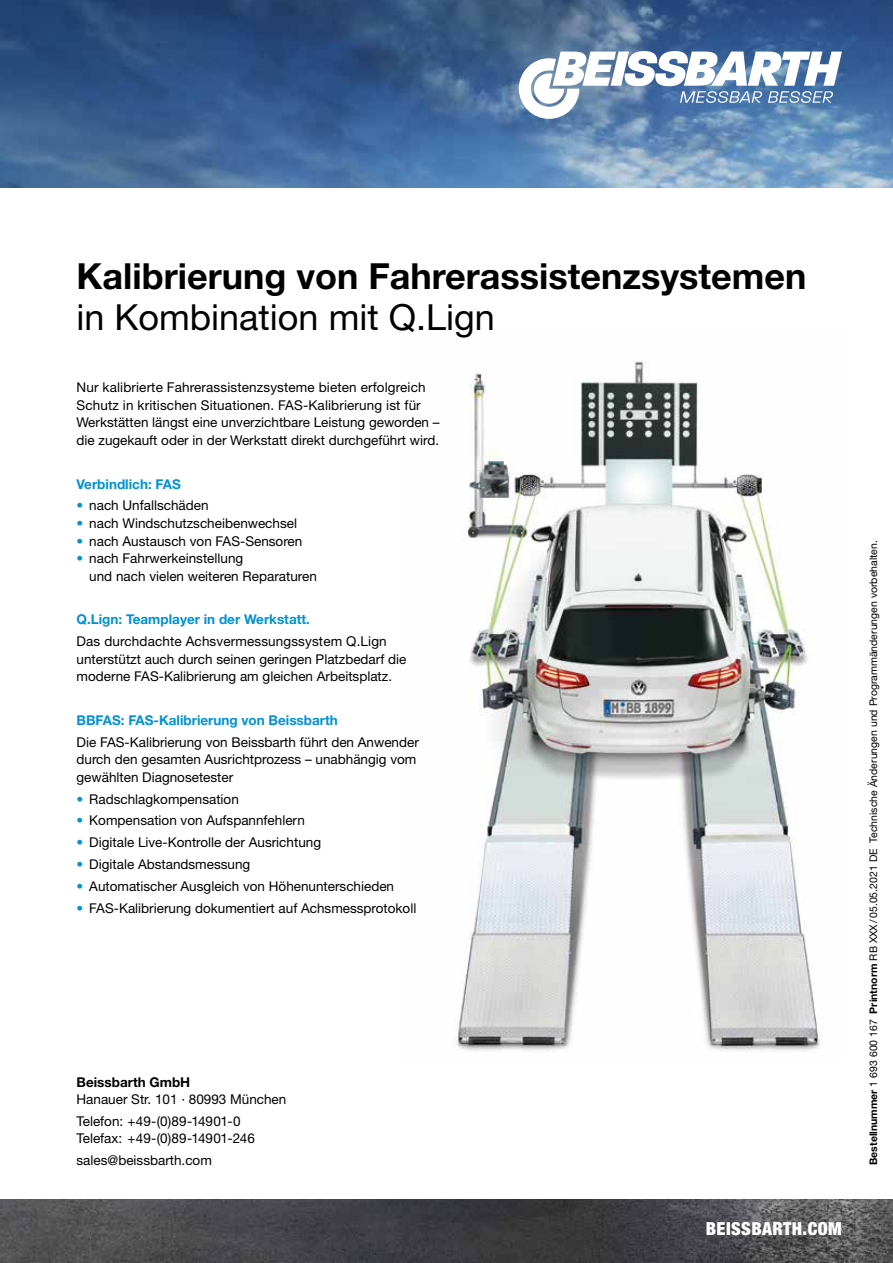
<style>
.page{position:relative;width:893px;height:1263px;background:#fff}
.page>*{position:absolute;margin:0;border:0;box-sizing:border-box;transform-origin:0 0}
.t1{font:700 36px "Helvetica Neue LT Pro";color:#000}
.t2{font:36px "Helvetica Neue LT Pro";color:#000}
.t3{font:900 condensed 18px "Helvetica Neue LT Pro";letter-spacing:.025em;color:#fff}
.t4{font:13.5px/17.5px "Helvetica Neue LT Pro";color:#000}
.t5{font:700 13.5px "Helvetica Neue LT Pro";color:#0092d4}
.t6{font:700 13.5px "Helvetica Neue LT Pro";color:#000}
.t7{font:10.5px "Helvetica Neue LT Pro";color:#000}
.s1{color:#0092d4}
.s2{font-weight:700}
</style>
<div class="page">
<img style="left:453px;top:361px;width:369px;height:691px">
<img style="left:0;top:0;width:893px;height:187px">
<img style="left:0;top:1199px;width:893px;height:64px">
<svg style="left:519px;top:51px;width:323px;height:68px"></svg>
<h1 class="t1" style="left:77px;top:254px;width:731px">Kalibrierung von Fahrerassistenzsystemen</h1>
<h1 class="t2" style="left:77px;top:295px;width:420px">in Kombination mit Q.Lign</h1>
<p class="t4" style="left:77px;top:378px;width:365px">Nur kalibrierte Fahrerassistenzsysteme bieten erfolgreich Schutz in kritischen Situationen. FAS-Kalibrierung ist für Werkstätten längst eine unverzichtbare Leistung geworden – die zugekauft oder in der Werkstatt direkt durchgeführt wird.</p>
<p class="t5" style="left:77px;top:475px;width:106px">Verbindlich: FAS</p>
<p class="t4" style="left:77px;top:496px;width:134px"><span class="s1">•</span> nach Unfallschäden</p>
<p class="t4" style="left:77px;top:514px;width:222px"><span class="s1">•</span> nach Windschutzscheibenwechsel</p>
<p class="t4" style="left:77px;top:532px;width:227px"><span class="s1">•</span> nach Austausch von FAS-Sensoren</p>
<p class="t4" style="left:89px;top:549px;width:229px;text-indent:-13px"><span class="s1">•</span> nach Fahrwerkeinstellung<br>und nach vielen weiteren Reparaturen</p>
<p class="t5" style="left:77px;top:611px;width:235px">Q.Lign: Teamplayer in der Werkstatt.</p>
<p class="t4" style="left:77px;top:632px;width:331px">Das durchdachte Achsvermessungssystem Q.Lign unterstützt auch durch seinen geringen Platzbedarf die moderne FAS-Kalibrierung am gleichen Arbeitsplatz.</p>
<p class="t5" style="left:77px;top:712px;width:263px">BBFAS: FAS-Kalibrierung von Beissbarth</p>
<p class="t4" style="left:77px;top:733px;width:344px">Die FAS-Kalibrierung von Beissbarth führt den Anwender durch den gesamten Ausrichtprozess – unabhängig vom gewählten Diagnosetester</p>
<p class="t4" style="left:77px;top:790px;width:164px"><span class="s1">•</span> Radschlagkompensation</p>
<p class="t4" style="left:77px;top:811px;width:230px"><span class="s1">•</span> Kompensation von Aufspannfehlern</p>
<p class="t4" style="left:77px;top:833px;width:246px"><span class="s1">•</span> Digitale Live-Kontrolle der Ausrichtung</p>
<p class="t4" style="left:77px;top:855px;width:175px"><span class="s1">•</span> Digitale Abstandsmessung</p>
<p class="t4" style="left:77px;top:877px;width:319px"><span class="s1">•</span> Automatischer Ausgleich von Höhenunterschieden</p>
<p class="t4" style="left:77px;top:899px;width:341px"><span class="s1">•</span> FAS-Kalibrierung dokumentiert auf Achsmessprotokoll</p>
<p class="t6" style="left:77px;top:1073px;width:115px">Beissbarth GmbH</p>
<p class="t4" style="left:77px;top:1088px;width:211px;line-height:21.8px">Hanauer Str. 101 · 80993 München<br>Telefon: +49-(0)89-14901-0</p>
<p class="t4" style="left:77px;top:1127px;width:180px;line-height:21.8px">Telefax: +49-(0)89-14901-246 sales@beissbarth.com</p>
<h2 class="t3" style="left:706px;top:1218px;width:138px">BEISSBARTH.COM</h2>
<p class="t7" style="left:867px;top:1165px;width:626px;rotate:-90deg"><span class="s2">Bestellnummer</span> 1 693 600 167 <span class="s2">Printnorm</span> RB XXX/05.05.2021 DE Technische Änderungen und Programmänderungen vorbehalten.</p>
</div>
